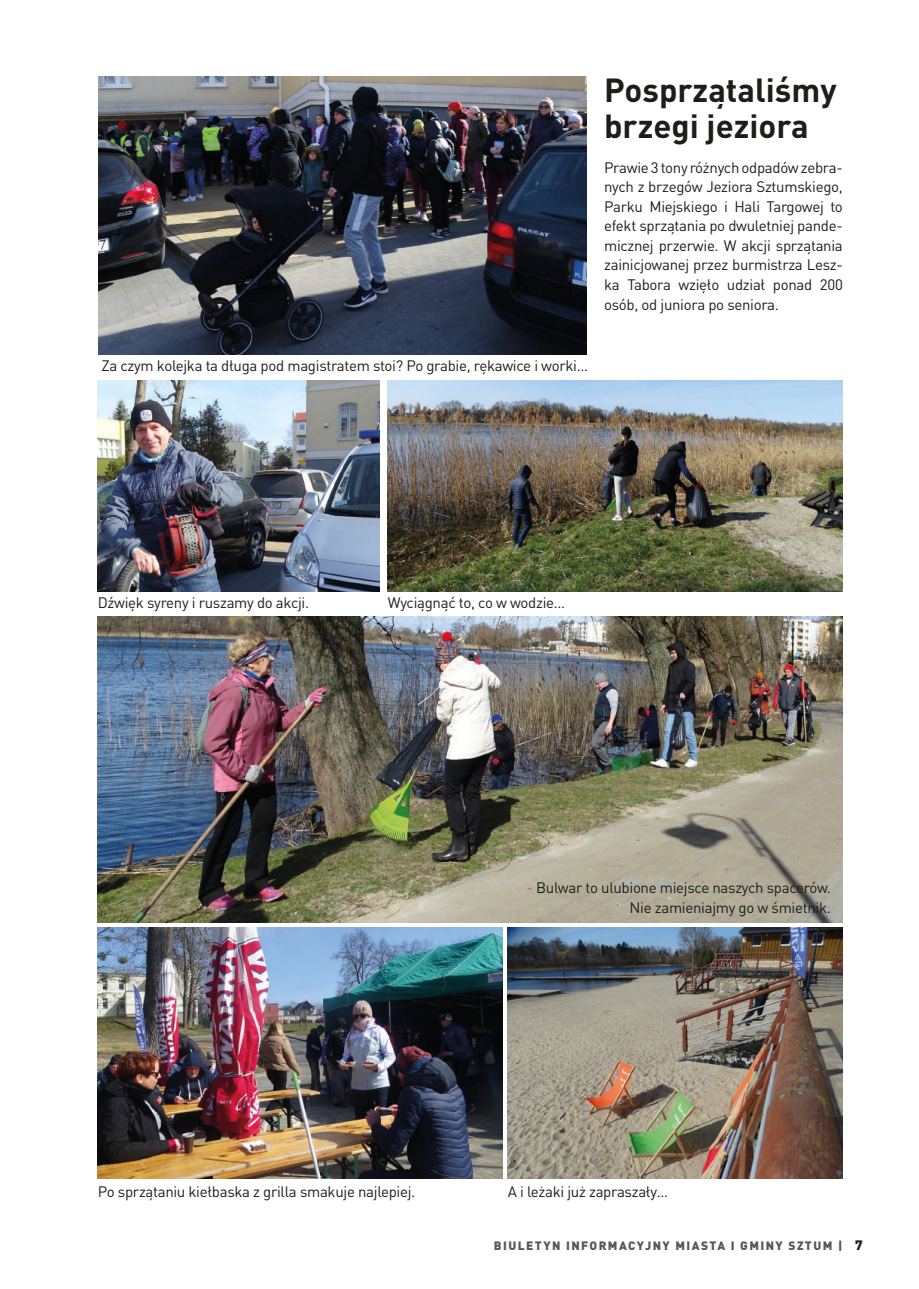
<style>
.page{position:relative;width:919px;height:1289px;background:#fff}
.page>*{position:absolute;margin:0;border:0;box-sizing:border-box;transform-origin:0 0}
.t1{font:700 33px/36.3px "DIN Pro";color:#1d1d1b}
.t2{font:15px/19.5px "DIN Pro";letter-spacing:-.02em;color:#1d1d1b;text-align:justify}
.t3{font:900 12px "DIN Pro";letter-spacing:.12em;color:#575756}
.s1{font-size:13.5px;color:#1d1d1b}
</style>
<div class="page">
<img style="left:99px;top:77px;width:487px;height:277px">
<img style="left:98px;top:380px;width:281px;height:211px">
<img style="left:388px;top:380px;width:454px;height:211px">
<img style="left:98px;top:616px;width:744px;height:306px">
<img style="left:98px;top:927px;width:404px;height:251px">
<img style="left:508px;top:927px;width:334px;height:251px">
<h1 class="t1" style="left:604px;top:71px;width:234px">Posprzątaliśmy brzegi jeziora</h1>
<p class="t2" style="left:604px;top:157px;width:240px">Prawie 3 tony różnych odpadów zebra&shy;nych z brzegów Jeziora Sztumskiego, Parku Miejskiego i Hali Targowej to efekt sprzątania po dwuletniej pande&shy;micznej przerwie. W akcji sprzątania zainicjowanej przez burmistrza Lesz&shy;ka Tabora wzięło udział ponad 200 osób, od juniora po seniora.</p>
<p class="t2" style="left:101px;top:355px;width:488px">Za czym kolejka ta długa pod magistratem stoi? Po grabie, rękawice i worki…</p>
<p class="t2" style="left:98px;top:592px;width:213px">Dźwięk syreny i ruszamy do akcji.</p>
<p class="t2" style="left:388px;top:592px;width:179px">Wyciągnąć to, co w wodzie…</p>
<p class="t2" style="left:536px;top:877px;width:296px;text-align:right">Bulwar to ulubione miejsce naszych spacerów.<br>Nie zamieniajmy go w śmietnik.</p>
<p class="t2" style="left:98px;top:1180px;width:319px">Po sprzątaniu kiełbaska z grilla smakuje najlepiej.</p>
<p class="t2" style="left:508px;top:1180px;width:162px">A i leżaki już zapraszały…</p>
<p class="t3" style="left:494px;top:1237px;width:370px">BIULETYN INFORMACYJNY MIASTA I GMINY SZTUM | <span class="s1">7</span></p>
</div>
